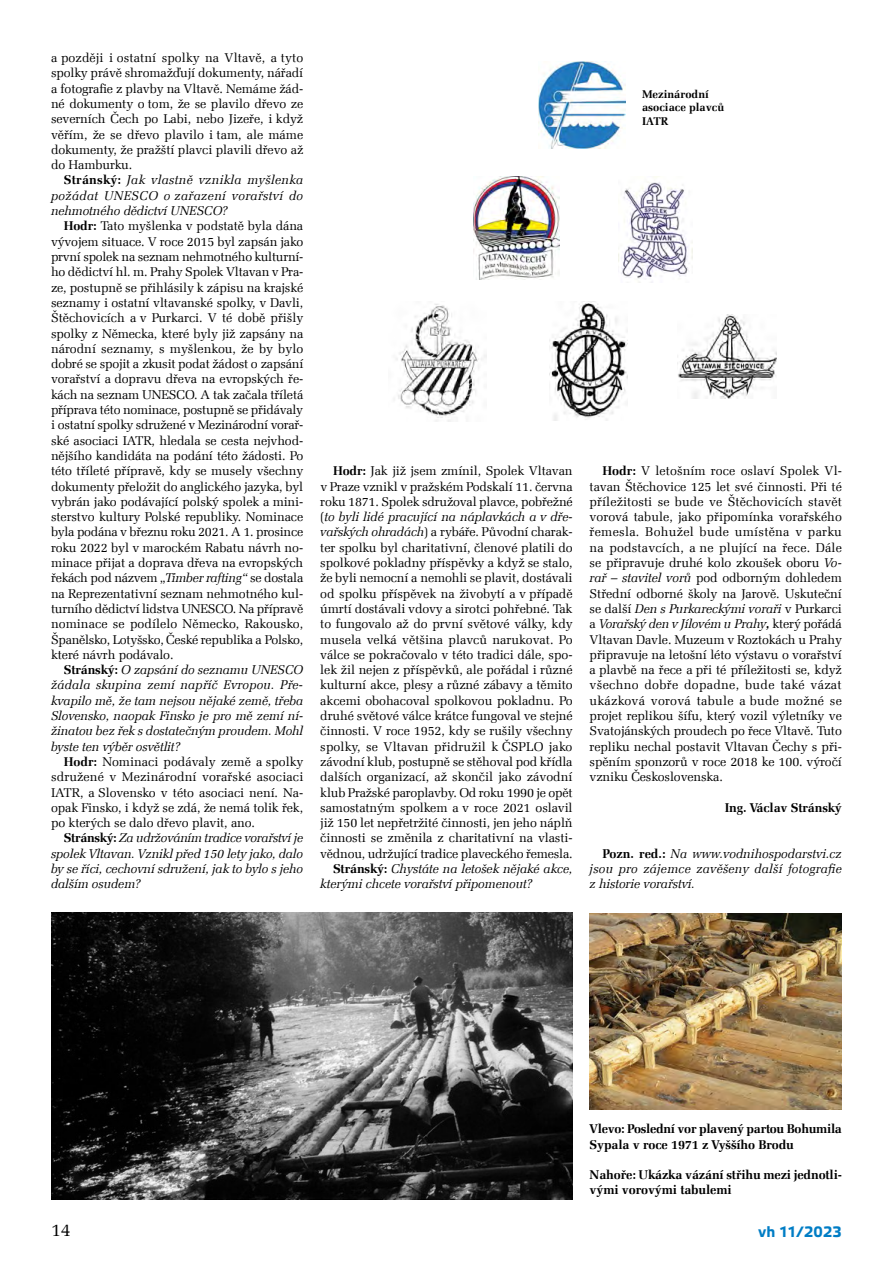
<style>
.page{position:relative;width:893px;height:1263px;background:#fff}
.page>*{position:absolute;margin:0;border:0;box-sizing:border-box;transform-origin:0 0}
.t1{font:18px "Zapf Elliptical 711 AT";color:#000}
.t2{font:700 15px "Etelka Text Pro";color:#007dc5}
.t3{font:12.75px/15.3px "Zapf Elliptical 711 AT";letter-spacing:-.01em;color:#000;text-align:justify}
.t4{font:italic 12.75px/15.3px "Zapf Elliptical 711 AT";letter-spacing:-.01em;color:#000;text-align:justify}
.t5{font:700 12.75px/15.3px "Zapf Elliptical 711 AT";letter-spacing:-.01em;color:#000}
.t6{font:12.75px "Zapf Elliptical 711 AT";letter-spacing:.01em;color:#000}
.t7{font:700 11.25px/13.5px "Zapf Elliptical 711 AT";color:#000}
.s1{font-weight:700;font-style:normal}
.s2{font-weight:700}
.s3{font-style:italic}
.s4{font-style:normal}
.s5{font-weight:700;font-style:italic}
</style>
<div class="page">
<img style="left:539px;top:62px;width:87px;height:86px">
<img style="left:473px;top:177px;width:86px;height:102px">
<img style="left:549px;top:302px;width:79px;height:119px">
<img style="left:621px;top:177px;width:71px;height:106px">
<img style="left:396px;top:304px;width:91px;height:117px">
<img style="left:677px;top:315px;width:100px;height:84px">
<img style="left:51px;top:912px;width:522px;height:287px">
<img style="left:590px;top:913px;width:252px;height:196px">
<p class="t3" style="left:51px;top:50px;width:254px">a později i ostatní spolky na Vltavě, a tyto spolky právě shromažďují dokumenty, nářadí a fotografie z plavby na Vltavě. Nemáme žád&shy;né dokumenty o tom, že se plavilo dřevo ze severních Čech po Labi, nebo Jizeře, i když věřím, že se dřevo plavilo i tam, ale máme dokumenty, že pražští plavci plavili dřevo až do Hamburku.</p>
<p class="t4" style="left:51px;top:172px;width:254px;text-indent:13px"><span class="s1">Stránský:</span> Jak vlastně vznikla myšlenka požádat UNESCO o zařazení vorařství do nehmotného dědictví UNESCO?</p>
<p class="t3" style="left:51px;top:218px;width:254px;text-indent:13px"><span class="s2">Hodr:</span> Tato myšlenka v podstatě byla dána vývojem situace. V roce 2015 byl zapsán jako první spolek na seznam nehmotného kulturní&shy;ho dědictví hl. m. Prahy Spolek Vltavan v Pra&shy;ze, postupně se přihlásily k zápisu na krajské seznamy i ostatní vltavanské spolky, v Davli, Štěchovicích a v Purkarci. V té době přišly spolky z Německa, které byly již zapsány na národní seznamy, s myšlenkou, že by bylo dobré se spojit a zkusit podat žádost o zapsání vorařství a dopravu dřeva na evropských ře&shy;kách na seznam UNESCO. A tak začala tříletá příprava této nominace, postupně se přidávaly i ostatní spolky sdružené v Mezinárodní vorař&shy;ské asociaci IATR, hledala se cesta nejvhod&shy;nějšího kandidáta na podání této žádosti. Po této tříleté přípravě, kdy se musely všechny dokumenty přeložit do anglického jazyka, byl vybrán jako podávající polský spolek a mini&shy;sterstvo kultury Polské republiky. Nominace byla podána v březnu roku 2021. A 1. prosince roku 2022 byl v marockém Rabatu návrh no&shy;minace přijat a doprava dřeva na evropských řekách pod názvem „<span class="s3">Timber rafting“</span> se dostala na Reprezentativní seznam nehmotného kul&shy;turního dědictví lidstva UNESCO. Na přípravě nominace se podílelo Německo, Rakousko, Španělsko, Lotyšsko, České republika a Polsko, které návrh podávalo.</p>
<p class="t4" style="left:51px;top:662px;width:254px;text-indent:13px"><span class="s1">Stránský:</span> O zapsání do seznamu UNESCO žádala skupina zemí napříč Evropou. Pře&shy;kvapilo mě, že tam nejsou nějaké země, třeba Slovensko, naopak Finsko je pro mě zemí ní&shy;žinatou bez řek s dostatečným proudem. Mohl byste ten výběr osvětlit?</p>
<p class="t3" style="left:51px;top:754px;width:254px;text-indent:13px"><span class="s2">Hodr:</span> Nominaci podávaly země a spolky sdružené v Mezinárodní vorařské asociaci IATR, a Slovensko v této asociaci není. Na&shy;opak Finsko, i když se zdá, že nemá tolik řek, po kterých se dalo dřevo plavit, ano.</p>
<p class="t4" style="left:51px;top:830px;width:254px;text-indent:13px"><span class="s1">Stránský:</span> Za udržováním tradice vorařství je spolek Vltavan. Vznikl před 150 lety jako, dalo by se říci, cechovní sdružení, jak to bylo s jeho dalším osudem?</p>
<p class="t7" style="left:642px;top:87px;width:84px">Mezinárodní asociace plavců<br>IATR</p>
<p class="t3" style="left:333px;top:463px;width:241px"><span class="s2">Hodr:</span> Jak již jsem zmínil, Spolek Vltavan</p>
<p class="t3" style="left:320px;top:478px;width:254px">v Praze vznikl v pražském Podskalí 11. června</p>
<p class="t3" style="left:320px;top:494px;width:254px">roku 1871. Spolek sdružoval plavce, pobřežné</p>
<p class="t4" style="left:320px;top:509px;width:254px"><span class="s4">(</span>to byli lidé pracující na náplavkách a v dře-</p>
<p class="t3" style="left:320px;top:524px;width:254px"><span class="s3">vařských ohradách</span>) a rybáře. Původní charak-</p>
<p class="t3" style="left:320px;top:539px;width:254px">ter spolku byl charitativní, členové platili do</p>
<p class="t3" style="left:320px;top:555px;width:254px">spolkové pokladny příspěvky a když se stalo,</p>
<p class="t3" style="left:320px;top:570px;width:254px">že byli nemocní a nemohli se plavit, dostávali</p>
<p class="t3" style="left:320px;top:585px;width:254px">od spolku příspěvek na živobytí a v případě</p>
<p class="t3" style="left:320px;top:601px;width:254px">úmrtí dostávali vdovy a sirotci pohřebné. Tak</p>
<p class="t3" style="left:320px;top:616px;width:254px">to fungovalo až do první světové války, kdy</p>
<p class="t3" style="left:320px;top:631px;width:254px">musela velká většina plavců narukovat. Po</p>
<p class="t3" style="left:320px;top:647px;width:254px">válce se pokračovalo v této tradici dále, spo-</p>
<p class="t3" style="left:320px;top:662px;width:254px">lek žil nejen z příspěvků, ale pořádal i různé</p>
<p class="t3" style="left:320px;top:677px;width:254px">kulturní akce, plesy a různé zábavy a těmito</p>
<p class="t3" style="left:320px;top:692px;width:254px">akcemi obohacoval spolkovou pokladnu. Po</p>
<p class="t3" style="left:320px;top:708px;width:254px">druhé světové válce krátce fungoval ve stejné</p>
<p class="t3" style="left:320px;top:723px;width:254px">činnosti. V roce 1952, kdy se rušily všechny</p>
<p class="t6" style="left:320px;top:738px;width:254px">spolky, se Vltavan přidružil k ČSPLO jako</p>
<p class="t3" style="left:320px;top:754px;width:254px">závodní klub, postupně se stěhoval pod křídla</p>
<p class="t3" style="left:320px;top:769px;width:254px">dalších organizací, až skončil jako závodní</p>
<p class="t3" style="left:320px;top:784px;width:254px">klub Pražské paroplavby. Od roku 1990 je opět</p>
<p class="t3" style="left:320px;top:800px;width:254px">samostatným spolkem a v roce 2021 oslavil</p>
<p class="t3" style="left:320px;top:815px;width:254px">již 150 let nepřetržité činnosti, jen jeho náplň</p>
<p class="t3" style="left:320px;top:830px;width:254px">činnosti se změnila z charitativní na vlasti-</p>
<p class="t3" style="left:320px;top:845px;width:254px">vědnou, udržující tradice plaveckého řemesla.</p>
<p class="t4" style="left:333px;top:861px;width:241px"><span class="s1">Stránský:</span> Chystáte na letošek nějaké akce,</p>
<p class="t4" style="left:320px;top:876px;width:214px">kterými chcete vorařství připomenout?</p>
<p class="t3" style="left:590px;top:463px;width:254px;text-indent:13px"><span class="s2">Hodr:</span> V letošním roce oslaví Spolek Vl&shy;tavan Štěchovice 125 let své činnosti. Při té příležitosti se bude ve Štěchovicích stavět vorová tabule, jako připomínka vorařského řemesla. Bohužel bude umístěna v parku na podstavcích, a ne plující na řece. Dále se připravuje druhé kolo zkoušek oboru <span class="s3">Vo&shy;rař – stavitel vorů</span> pod odborným dohledem Střední odborné školy na Jarově. Uskuteční se další <span class="s3">Den s Purkareckými voraři</span> v Purkarci a <span class="s3">Vorařský den v Jílovém u Prahy</span><span class="s5">,</span> který pořádá Vltavan Davle. Muzeum v Roztokách u Prahy připravuje na letošní léto výstavu o vorařství a plavbě na řece a při té příležitosti se, když všechno dobře dopadne, bude také vázat ukázková vorová tabule a bude možné se projet replikou šífu, který vozil výletníky ve Svatojánských proudech po řece Vltavě. Tuto repliku nechal postavit Vltavan Čechy s při&shy;spěním sponzorů v roce 2018 ke 100. výročí vzniku Československa.</p>
<p class="t5" style="left:725px;top:799px;width:119px">Ing. Václav Stránský</p>
<p class="t4" style="left:590px;top:845px;width:254px;text-indent:13px"><span class="s1">Pozn. red.:</span> Na www.vodnihospodarstvi.cz jsou pro zájemce zavěšeny další fotografie z historie vorařství.</p>
<p class="t5" style="left:590px;top:1121px;width:254px">Vlevo: Poslední vor plavený partou Bohumila<br>Sypala v roce 1971 z Vyššího Brodu</p>
<p class="t5" style="left:590px;top:1167px;width:254px">Nahoře: Ukázka vázání střihu mezi jednotli&shy;vými vorovými tabulemi</p>
<h1 class="t1" style="left:51px;top:1219px;width:21px">14</h1>
<p class="t2" style="left:758px;top:1223px;width:85px">vh 11/2023</p>
</div>
